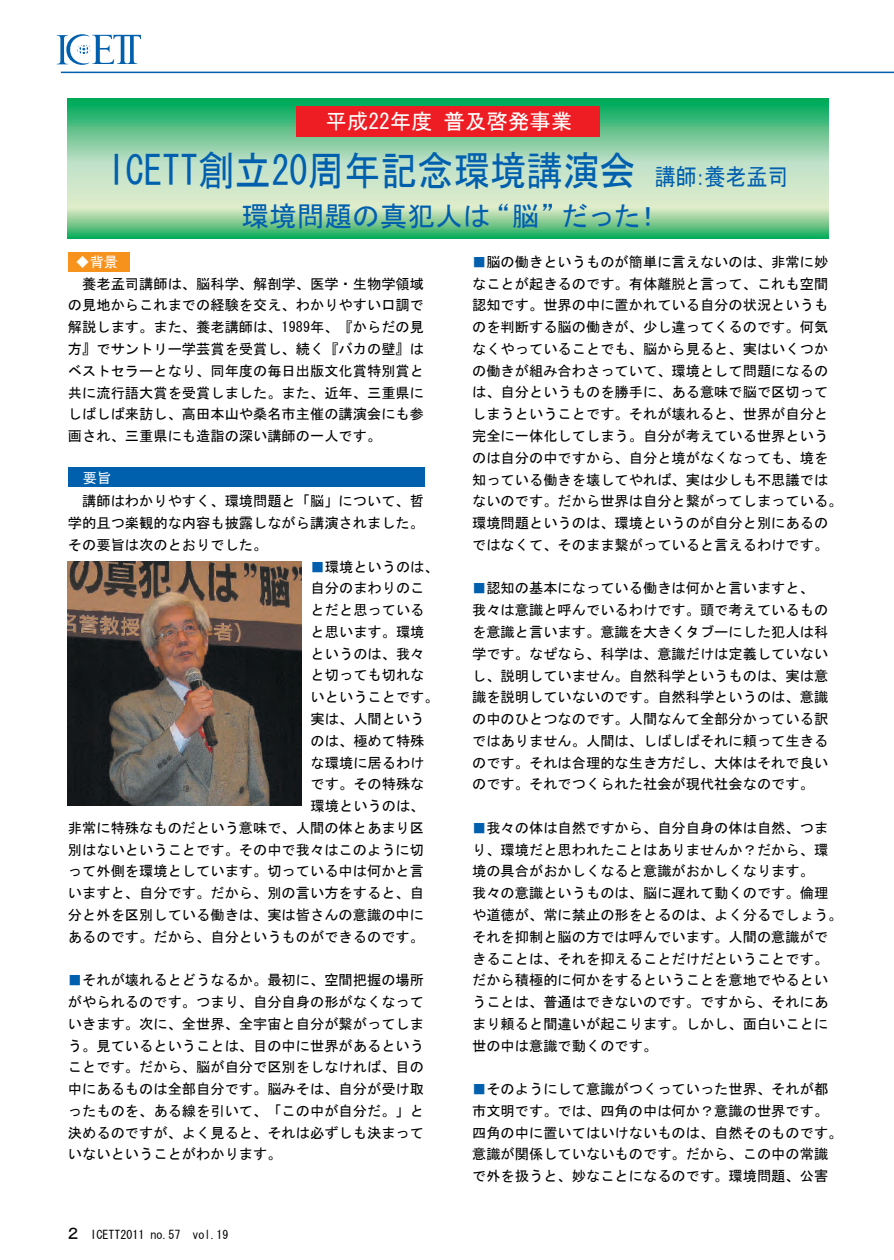
<style>
.page{position:relative;width:894px;height:1260px;background:#fff}
.page>*{position:absolute;margin:0;border:0;box-sizing:border-box;transform-origin:0 0}
.t1{font:40.5px "MS Gothic";color:#0160ae;scale:.9 1}
.t2{font:27.6px "MS Gothic";color:#0160ae}
.t3{font:21.45px "MS Gothic";color:#fff}
.t4{font:14.25px/21.8px "MS Gothic";color:#000}
.t5{font:14.25px "MS Gothic";color:#fff}
.t6{font:12px "MS Gothic";color:#000}
.s1{font-size:23.4px}
.s2{color:#0160ae}
.s3{font-size:16.5px}
</style>
<div class="page">
<svg style="left:68px;top:98px;width:761px;height:141px;background:#8dd1a3"></svg>
<div style="left:297px;top:106px;width:303px;height:31px;background:#ee1d23"></div>
<hr style="left:61px;top:72px;width:833px;height:1px;background:#0160ae">
<svg style="left:57px;top:34px;width:84px;height:31px"></svg>
<img style="left:68px;top:562px;width:233px;height:244px">
<div style="left:68px;top:252px;width:61px;height:20px;background:#f7931d"></div>
<div style="left:68px;top:467px;width:357px;height:20px;background:#0160ae"></div>
<h3 class="t3" style="left:325px;top:111px;width:249px">平成22年度 普及啓発事業</h3>
<h1 class="t1" style="left:107px;top:150px;width:758px">ICETT創立20周年記念環境講演会 <span class="s1">講師：養老孟司</span></h1>
<h2 class="t2" style="left:242px;top:202px;width:422px">環境問題の真犯人は“脳”だった！</h2>
<p class="t5" style="left:75px;top:255px;width:44px">◆背景</p>
<p class="t4" style="left:68px;top:273px;width:358px;text-align:justify">　養老孟司講師は、脳科学、解剖学、医学・生物学領域の見地からこれまでの経験を交え、わかりやすい口調で解説します。また、養老講師は、1989年、『からだの見方』でサントリー学芸賞を受賞し、続く『バカの壁』はベストセラーとなり、同年度の毎日出版文化賞特別賞と共に流行語大賞を受賞しました。また、近年、三重県にしばしば来訪し、高田本山や桑名市主催の講演会にも参画され、三重県にも造詣の深い講師の一人です。</p>
<p class="t5" style="left:83px;top:470px;width:30px">要旨</p>
<p class="t4" style="left:68px;top:490px;width:358px;text-align:justify">　講師はわかりやすく、環境問題と「脳」について、哲学的且つ楽観的な内容も披露しながら講演されました。その要旨は次のとおりでした。</p>
<p class="t4" style="left:311px;top:556px;width:130px"><span class="s2">■</span>環境というのは、</p>
<p class="t4" style="left:311px;top:577px;width:115px">自分のまわりのこ</p>
<p class="t4" style="left:311px;top:599px;width:115px">とだと思っている</p>
<p class="t4" style="left:311px;top:621px;width:115px">と思います。環境</p>
<p class="t4" style="left:311px;top:643px;width:115px">というのは、我々</p>
<p class="t4" style="left:311px;top:664px;width:115px">と切っても切れな</p>
<p class="t4" style="left:311px;top:686px;width:130px">いということです。</p>
<p class="t4" style="left:311px;top:708px;width:115px">実は、人間という</p>
<p class="t4" style="left:311px;top:730px;width:115px">のは、極めて特殊</p>
<p class="t4" style="left:311px;top:752px;width:115px">な環境に居るわけ</p>
<p class="t4" style="left:311px;top:773px;width:115px">です。その特殊な</p>
<p class="t4" style="left:311px;top:795px;width:115px">環境というのは、</p>
<p class="t4" style="left:68px;top:817px;width:358px">非常に特殊なものだという意味で、人間の体とあまり区</p>
<p class="t4" style="left:68px;top:839px;width:358px">別はないということです。その中で我々はこのように切</p>
<p class="t4" style="left:68px;top:860px;width:358px">って外側を環境としています。切っている中は何かと言</p>
<p class="t4" style="left:68px;top:882px;width:358px">いますと、自分です。だから、別の言い方をすると、自</p>
<p class="t4" style="left:68px;top:904px;width:358px">分と外を区別している働きは、実は皆さんの意識の中に</p>
<p class="t4" style="left:68px;top:926px;width:358px">あるのです。だから、自分というものができるのです。</p>
<p class="t4" style="left:68px;top:969px;width:358px;text-align:justify"><span class="s2">■</span>それが壊れるとどうなるか。最初に、空間把握の場所がやられるのです。つまり、自分自身の形がなくなっていきます。次に、全世界、全宇宙と自分が繋がってしまう。見ているということは、目の中に世界があるということです。だから、脳が自分で区別をしなければ、目の中にあるものは全部自分です。脳みそは、自分が受け取ったものを、ある線を引いて、「この中が自分だ。」と決めるのですが、よく見ると、それは必ずしも決まっていないということがわかります。</p>
<p class="t6" style="left:65px;top:1229px;width:165px"><span class="s3">２</span> ICETT2011 no.57 vol.19</p>
<p class="t4" style="left:472px;top:251px;width:372px"><span class="s2">■</span>脳の働きというものが簡単に言えないのは、非常に妙なことが起きるのです。有体離脱と言って、これも空間認知です。世界の中に置かれている自分の状況というものを判断する脳の働きが、少し違ってくるのです。何気なくやっていることでも、脳から見ると、実はいくつかの働きが組み合わさっていて、環境として問題になるのは、自分というものを勝手に、ある意味で脳で区切ってしまうということです。それが壊れると、世界が自分と完全に一体化してしまう。自分が考えている世界というのは自分の中ですから、自分と境がなくなっても、境を知っている働きを壊してやれば、実は少しも不思議ではないのです。だから世界は自分と繋がってしまっている。環境問題というのは、環境というのが自分と別にあるのではなくて、そのまま繋がっていると言えるわけです。</p>
<p class="t4" style="left:472px;top:577px;width:358px"><span class="s2">■</span>認知の基本になっている働きは何かと言いますと、我々は意識と呼んでいるわけです。頭で考えているものを意識と言います。意識を大きくタブーにした犯人は科学です。なぜなら、科学は、意識だけは定義していないし、説明していません。自然科学というものは、実は意識を説明していないのです。自然科学というのは、意識の中のひとつなのです。人間なんて全部分かっている訳ではありません。人間は、しばしばそれに頼って生きるのです。それは合理的な生き方だし、大体はそれで良いのです。それでつくられた社会が現代社会なのです。</p>
<p class="t4" style="left:472px;top:817px;width:372px"><span class="s2">■</span>我々の体は自然ですから、自分自身の体は自然、つまり、環境だと思われたことはありませんか？だから、環境の具合がおかしくなると意識がおかしくなります。<br>我々の意識というものは、脳に遅れて動くのです。倫理や道徳が、常に禁止の形をとるのは、よく分るでしょう。それを抑制と脳の方では呼んでいます。人間の意識ができることは、それを抑えることだけだということです。だから積極的に何かをするということを意地でやるということは、普通はできないのです。ですから、それにあまり頼ると間違いが起こります。しかし、面白いことに世の中は意識で動くのです。</p>
<p class="t4" style="left:472px;top:1078px;width:372px"><span class="s2">■</span>そのようにして意識がつくっていった世界、それが都市文明です。では、四角の中は何か？意識の世界です。四角の中に置いてはいけないものは、自然そのものです。意識が関係していないものです。だから、この中の常識で外を扱うと、妙なことになるのです。環境問題、公害</p>
</div>
